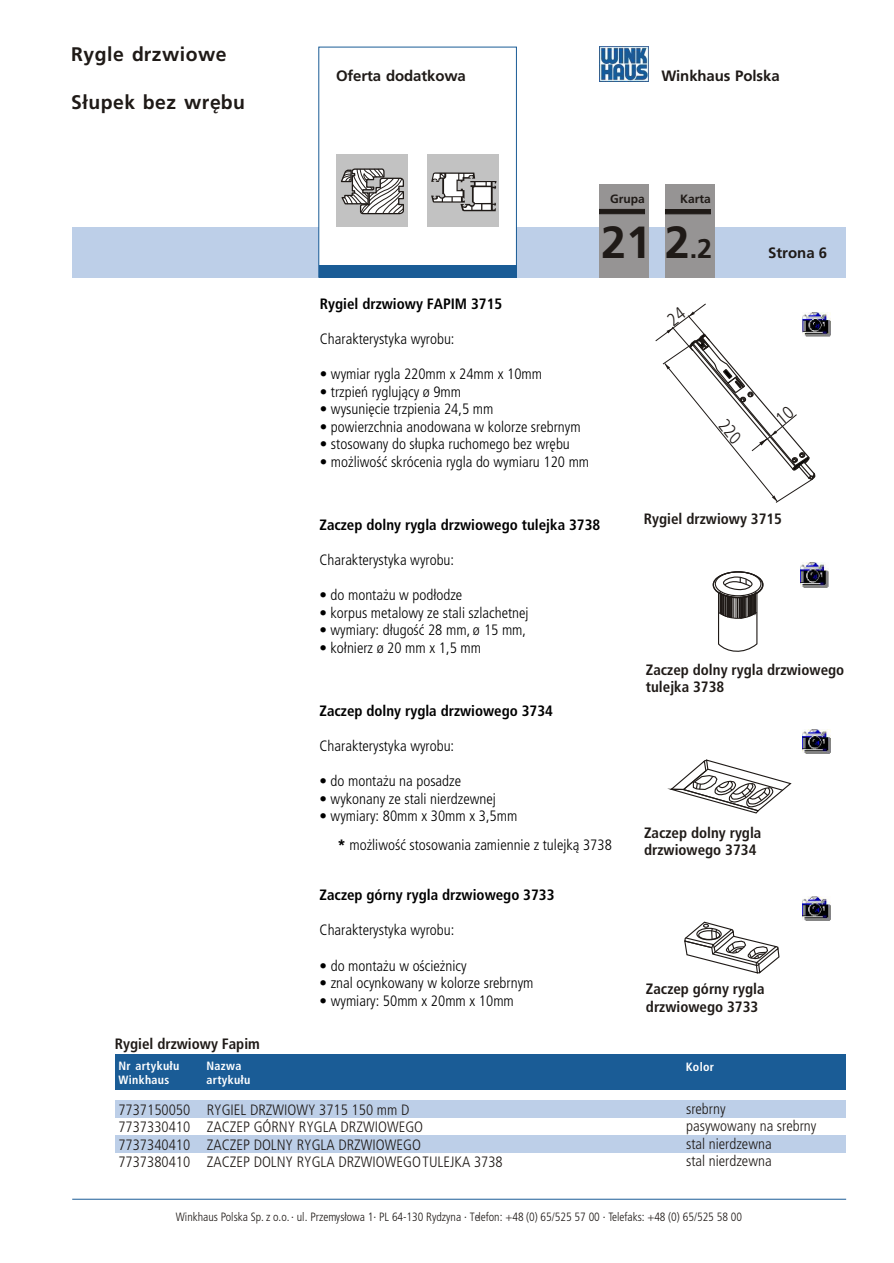
<style>
.page{position:relative;width:894px;height:1263px;background:#fff}
.page>*{position:absolute;margin:0;border:0;box-sizing:border-box;transform-origin:0 0}
.t1{font:700 45px "Frutiger";color:#1f1a17}
.t2{font:700 19.65px "Frutiger";letter-spacing:.03em;color:#1f1a17}
.t3{font:300 condensed 15px/28.2px "Frutiger";color:#000}
.t4{font:300 condensed 15px/17.4px "Frutiger";color:#1f1a17}
.t5{font:700 condensed 15px/17.9px "Frutiger";color:#1f1a17}
.t6{font:700 condensed 15px "Frutiger";color:#000}
.t7{font:700 15px "Frutiger";letter-spacing:-.01em;color:#1f1a17}
.t8{font:300 condensed 12px "Frutiger";color:#1f1a17}
.t9{font:700 condensed 12px/14.2px "Frutiger";letter-spacing:.025em;color:#fff}
.t10{font:700 12px "Frutiger";color:#1f1a17}
.s1{font-size:27px}
.s2{font-weight:700;font-stretch:normal}
</style>
<div class="page">
<div style="left:516px;top:227px;width:330px;height:51px;background:#bdcfe8"></div>
<div style="left:599px;top:184px;width:49px;height:94px;background:#969494"></div>
<div style="left:665px;top:184px;width:49px;height:94px;background:#969494"></div>
<div style="left:72px;top:227px;width:247px;height:51px;background:#bdcfe8"></div>
<div style="left:318px;top:47px;width:199px;height:231px;border:1px solid #1a5c96"></div>
<div style="left:319px;top:265px;width:197px;height:13px;background:#1a5c96"></div>
<div style="left:599px;top:209px;width:46px;height:5px;background:#1f1a17"></div>
<div style="left:665px;top:209px;width:46px;height:5px;background:#1f1a17"></div>
<div style="left:336px;top:154px;width:72px;height:72px;background:#c2c2c2"></div>
<svg style="left:341px;top:168px;width:63px;height:47px"></svg>
<div style="left:427px;top:154px;width:72px;height:72px;background:#c2c2c2"></div>
<svg style="left:431px;top:172px;width:66px;height:39px"></svg>
<div style="left:116px;top:1055px;width:730px;height:35px;background:#1a5c96"></div>
<div style="left:116px;top:1101px;width:730px;height:17px;background:#bdcfe8"></div>
<div style="left:116px;top:1136px;width:730px;height:17px;background:#bdcfe8"></div>
<hr style="left:72px;top:1199px;width:774px;height:1px;background:#1a5c96">
<img style="left:599px;top:47px;width:49px;height:34px">
<img style="left:816px;top:313px;width:15px;height:24px">
<div style="left:713px;top:571px;width:50px;height:27px;border:1px solid #1f1a17;border-radius:50%"></div>
<div style="left:715px;top:571px;width:47px;height:25px;border:1px solid #1f1a17;border-radius:50%"></div>
<svg style="left:717px;top:576px;width:41px;height:76px"></svg>
<div style="left:713px;top:571px;width:51px;height:27px;border:1px solid #1f1a17;border-radius:50%"></div>
<img style="left:800px;top:563px;width:29px;height:24px">
<svg style="left:667px;top:759px;width:125px;height:55px"></svg>
<img style="left:802px;top:729px;width:29px;height:24px">
<svg style="left:684px;top:921px;width:96px;height:53px"></svg>
<img style="left:802px;top:897px;width:29px;height:24px">
<svg style="left:655px;top:303px;width:161px;height:200px"></svg>
<h2 class="t2" style="left:71px;top:47px;width:157px">Rygle drzwiowe</h2>
<h2 class="t2" style="left:71px;top:94px;width:175px">S³upek bez wrêbu</h2>
<p class="t5" style="left:115px;top:1037px;width:147px">Rygiel drzwiowy Fapim</p>
<p class="t7" style="left:336px;top:70px;width:131px">Oferta dodatkowa</p>
<p class="t7" style="left:661px;top:70px;width:120px">Winkhaus Polska</p>
<p class="t10" style="left:610px;top:194px;width:36px">Grupa</p>
<p class="t10" style="left:680px;top:194px;width:32px">Karta</p>
<h1 class="t1" style="left:601px;top:224px;width:113px">21 2<span class="s1">.2</span></h1>
<p class="t6" style="left:320px;top:297px;width:184px">Rygiel drzwiowy FAPIM 3715</p>
<p class="t3" style="left:320px;top:326px;width:136px">Charakterystyka wyrobu:</p>
<p class="t3" style="left:320px;top:362px;width:224px">• wymiar rygla 220mm x 24mm x 10mm</p>
<p class="t3" style="left:320px;top:379px;width:143px">• trzpieñ rygluj¹cy ø 9mm</p>
<p class="t3" style="left:320px;top:396px;width:175px">• wysuniêcie trzpienia 24,5 mm</p>
<p class="t3" style="left:320px;top:414px;width:262px">• powierzchnia anodowana w kolorze srebrnym</p>
<p class="t3" style="left:320px;top:431px;width:252px">• stosowany do s³upka ruchomego bez wrêbu</p>
<p class="t3" style="left:320px;top:449px;width:271px">• mo¿liwoœæ skrócenia rygla do wymiaru 120 mm</p>
<p class="t7" style="left:768px;top:247px;width:61px">Strona 6</p>
<p class="t6" style="left:320px;top:518px;width:282px">Zaczep dolny rygla drzwiowego tulejka 3738</p>
<p class="t3" style="left:320px;top:547px;width:136px">Charakterystyka wyrobu:</p>
<p class="t3" style="left:320px;top:582px;width:144px">• do monta¿u w pod³odze</p>
<p class="t3" style="left:320px;top:600px;width:211px">• korpus metalowy ze stali szlachetnej</p>
<p class="t3" style="left:320px;top:617px;width:208px">• wymiary: d³ugoœæ 28 mm, ø 15 mm,</p>
<p class="t3" style="left:320px;top:635px;width:163px">• ko³nierz ø 20 mm x 1,5 mm</p>
<p class="t6" style="left:320px;top:704px;width:235px">Zaczep dolny rygla drzwiowego 3734</p>
<p class="t3" style="left:320px;top:733px;width:136px">Charakterystyka wyrobu:</p>
<p class="t3" style="left:320px;top:769px;width:143px">• do monta¿u na posadze</p>
<p class="t3" style="left:320px;top:786px;width:178px">• wykonany ze stali nierdzewnej</p>
<p class="t3" style="left:338px;top:803px;width:276px;text-indent:-18px">• wymiary: 80mm x 30mm x 3,5mm<br><span class="s2">*</span> mo¿liwoœæ stosowania zamiennie z tulejk¹ 3738</p>
<p class="t6" style="left:320px;top:889px;width:236px">Zaczep górny rygla drzwiowego 3733</p>
<p class="t3" style="left:320px;top:917px;width:136px">Charakterystyka wyrobu:</p>
<p class="t3" style="left:320px;top:953px;width:148px">• do monta¿u w oœcie¿nicy</p>
<p class="t3" style="left:320px;top:970px;width:215px">• znal ocynkowany w kolorze srebrnym</p>
<p class="t3" style="left:320px;top:988px;width:196px">• wymiary: 50mm x 20mm x 10mm</p>
<p class="t5" style="left:644px;top:511px;width:140px">Rygiel drzwiowy 3715</p>
<p class="t5" style="left:646px;top:662px;width:200px">Zaczep dolny rygla drzwiowego tulejka 3738</p>
<p class="t5" style="left:644px;top:825px;width:119px">Zaczep dolny rygla drzwiowego 3734</p>
<p class="t5" style="left:646px;top:982px;width:120px">Zaczep górny rygla drzwiowego 3733</p>
<p class="t9" style="left:118px;top:1060px;width:62px">Nr artyku³u<br>Winkhaus</p>
<p class="t9" style="left:207px;top:1060px;width:36px">Nazwa</p>
<p class="t9" style="left:686px;top:1060px;width:30px">Kolor</p>
<p class="t9" style="left:207px;top:1074px;width:45px">artyku³u</p>
<p class="t4" style="left:118px;top:1102px;width:73px;text-align:justify">7737150050<br>7737330410<br>7737340410<br>7737380410</p>
<p class="t4" style="left:207px;top:1102px;width:298px">RYGIEL DRZWIOWY 3715 150 mm D<br>ZACZEP GÓRNY RYGLA DRZWIOWEGO<br>ZACZEP DOLNY RYGLA DRZWIOWEGO<br>ZACZEP DOLNY RYGLA DRZWIOWEGO TULEJKA 3738</p>
<p class="t4" style="left:686px;top:1101px;width:132px">srebrny<br>pasywowany na srebrny stal nierdzewna<br>stal nierdzewna</p>
<p class="t8" style="left:176px;top:1212px;width:568px">Winkhaus Polska Sp. z o.o. · ul. Przemys³owa 1· PL 64-130 Rydzyna · Telefon: +48 (0) 65/525 57 00 · Telefaks: +48 (0) 65/525 58 00</p>
</div>
